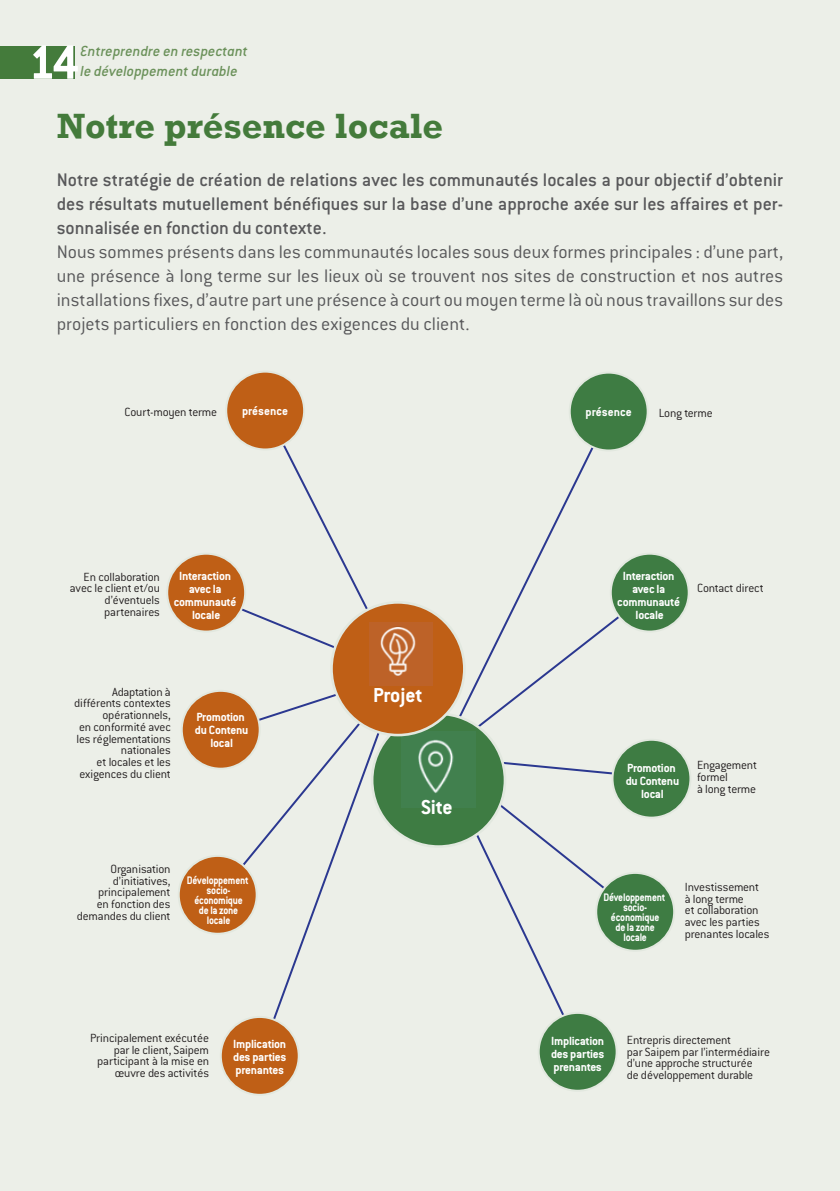
<style>
.page{position:relative;width:840px;height:1191px;background:#fff}
.page>*{position:absolute;margin:0;border:0;box-sizing:border-box;transform-origin:0 0}
.t1{font:700 53px "Conduit ITC Std";color:#fff}
.t2{font:700 36px "Rockwell";color:#447b3b}
.t3{font:700 22.2px "Conduit ITC";letter-spacing:-.005em;color:#fff}
.t4{font:300 20px/24px "Conduit ITC Std";color:#58585a;text-align:justify}
.t5{font:500 20px/24px "Conduit ITC Std";color:#58585a;text-align:justify}
.t6{font:italic 500 16px/20px "Conduit ITC Std";color:#6b915a}
.t7{font:300 13px/11.6px "Conduit ITC";letter-spacing:-.015em;color:#231f20;text-align:right}
.t8{font:700 13px/13px "Conduit ITC";letter-spacing:-.02em;color:#fff;text-align:center}
.t9{font:700 13px "Conduit ITC";color:#fff}
.t10{font:700 12px/10px "Conduit ITC";letter-spacing:-.02em;color:#fff;text-align:center;scale:.9 1}
</style>
<div class="page">
<div style="left:0;top:0;width:839px;height:1190px;background:#ecefe8"></div>
<div style="left:0;top:46px;width:75px;height:33px;background:#447b3b"></div>
<svg style="left:224px;top:440px;width:144px;height:208px"></svg>
<svg style="left:258px;top:694px;width:121px;height:348px"></svg>
<svg style="left:470px;top:754px;width:159px;height:282px"></svg>
<svg style="left:459px;top:435px;width:151px;height:324px"></svg>
<div style="left:226px;top:371px;width:78px;height:78px;background:#bf5f16;border-radius:50%"></div>
<div style="left:225px;top:370px;width:80px;height:80px;border:2px solid #e2e8df;border-radius:50%"></div>
<div style="left:569px;top:372px;width:78px;height:78px;background:#3e7c43;border-radius:50%"></div>
<div style="left:568px;top:371px;width:80px;height:80px;border:2px solid #e2e8df;border-radius:50%"></div>
<div style="left:372px;top:714px;width:132px;height:132px;background:#3e7c43;border-radius:50%"></div>
<div style="left:370px;top:712px;width:136px;height:136px;border:3px solid #e2e8df;border-radius:50%"></div>
<div style="left:167px;top:553px;width:78px;height:78px;background:#bf5f16;border-radius:50%"></div>
<div style="left:166px;top:552px;width:80px;height:80px;border:2px solid #e2e8df;border-radius:50%"></div>
<div style="left:182px;top:691px;width:77px;height:77px;background:#bf5f16;border-radius:50%"></div>
<div style="left:181px;top:690px;width:79px;height:79px;border:2px solid #e2e8df;border-radius:50%"></div>
<div style="left:179px;top:856px;width:77px;height:77px;background:#bf5f16;border-radius:50%"></div>
<div style="left:178px;top:855px;width:79px;height:79px;border:2px solid #e2e8df;border-radius:50%"></div>
<div style="left:221px;top:1017px;width:77px;height:77px;background:#bf5f16;border-radius:50%"></div>
<div style="left:220px;top:1016px;width:79px;height:79px;border:2px solid #e2e8df;border-radius:50%"></div>
<div style="left:610px;top:553px;width:78px;height:78px;background:#3e7c43;border-radius:50%"></div>
<div style="left:609px;top:552px;width:80px;height:80px;border:2px solid #e2e8df;border-radius:50%"></div>
<div style="left:612px;top:740px;width:78px;height:77px;background:#3e7c43;border-radius:50%"></div>
<div style="left:611px;top:739px;width:80px;height:79px;border:2px solid #e2e8df;border-radius:50%"></div>
<div style="left:596px;top:873px;width:77px;height:77px;background:#3e7c43;border-radius:50%"></div>
<div style="left:595px;top:872px;width:79px;height:79px;border:2px solid #e2e8df;border-radius:50%"></div>
<div style="left:538px;top:1013px;width:78px;height:77px;background:#3e7c43;border-radius:50%"></div>
<div style="left:537px;top:1012px;width:80px;height:79px;border:2px solid #e2e8df;border-radius:50%"></div>
<img style="left:401px;top:731px;width:74px;height:76px">
<div style="left:331px;top:602px;width:133px;height:133px;background:#bf5f16;border-radius:50%"></div>
<div style="left:330px;top:601px;width:135px;height:135px;border:3px solid #e2e8df;border-radius:50%"></div>
<img style="left:369px;top:623px;width:63px;height:62px">
<h1 class="t1" style="left:29px;top:45px;width:52px">14</h1>
<p class="t6" style="left:80px;top:43px;width:169px">Entreprendre en respectant le développement durable</p>
<h2 class="t2" style="left:57px;top:104px;width:387px">Notre présence locale</h2>
<h3 class="t5" style="left:57px;top:170px;width:727px">Notre stratégie de création de relations avec les communautés locales a pour objectif d’obtenir des résultats mutuellement bénéfiques sur la base d’une approche axée sur les affaires et per&shy;sonnalisée en fonction du contexte.</h3>
<p class="t4" style="left:57px;top:242px;width:727px">Nous sommes présents dans les communautés locales sous deux formes principales : d’une part, une présence à long terme sur les lieux où se trouvent nos sites de construction et nos autres installations fixes, d’autre part une présence à court ou moyen terme là où nous travaillons sur des projets particuliers en fonction des exigences du client.</p>
<p class="t7" style="left:124px;top:408px;width:94px">Court-moyen terme</p>
<p class="t9" style="left:242px;top:403px;width:48px">présence</p>
<p class="t9" style="left:585px;top:404px;width:48px">présence</p>
<p class="t7" style="left:658px;top:409px;width:56px">Long terme</p>
<p class="t7" style="left:70px;top:572px;width:91px">En collaboration avec le client et/ou d’éventuels partenaires</p>
<p class="t8" style="left:174px;top:569px;width:64px">Interaction avec la communauté locale</p>
<p class="t7" style="left:74px;top:687px;width:98px">Adaptation à différents contextes opérationnels,<br>en conformité avec les réglementations nationales<br>et locales et les exigences du client</p>
<p class="t8" style="left:195px;top:709px;width:55px">Promotion du Contenu local</p>
<p class="t7" style="left:77px;top:864px;width:95px">Organisation d’initiatives, principalement<br>en fonction des demandes du client</p>
<p class="t10" style="left:187px;top:874px;width:70px">Développement socio&shy;économique<br>de la zone locale</p>
<p class="t7" style="left:90px;top:1033px;width:120px">Principalement exécutée par le client, Saipem participant à la mise en œuvre des activités</p>
<p class="t8" style="left:233px;top:1037px;width:55px;text-align:justify">Implication des parties prenantes</p>
<h3 class="t3" style="left:373px;top:682px;width:51px">Projet</h3>
<h3 class="t3" style="left:421px;top:793px;width:33px">Site</h3>
<p class="t8" style="left:617px;top:569px;width:64px">Interaction avec la communauté locale</p>
<p class="t7" style="left:696px;top:583px;width:68px">Contact direct</p>
<p class="t8" style="left:625px;top:761px;width:55px">Promotion du Contenu local</p>
<p class="t7" style="left:696px;top:761px;width:61px;text-align:left">Engagement formel<br>à long terme</p>
<p class="t10" style="left:603px;top:892px;width:70px">Développement socio&shy;économique<br>de la zone locale</p>
<p class="t7" style="left:684px;top:882px;width:86px;text-align:left">Investissement<br>à long terme<br>et collaboration avec les parties prenantes locales</p>
<p class="t8" style="left:550px;top:1033px;width:55px;text-align:justify">Implication des parties prenantes</p>
<p class="t7" style="left:626px;top:1035px;width:145px;text-align:left">Entrepris directement<br>par Saipem par l’intermédiaire d’une approche structurée<br>de développement durable</p>
</div>
